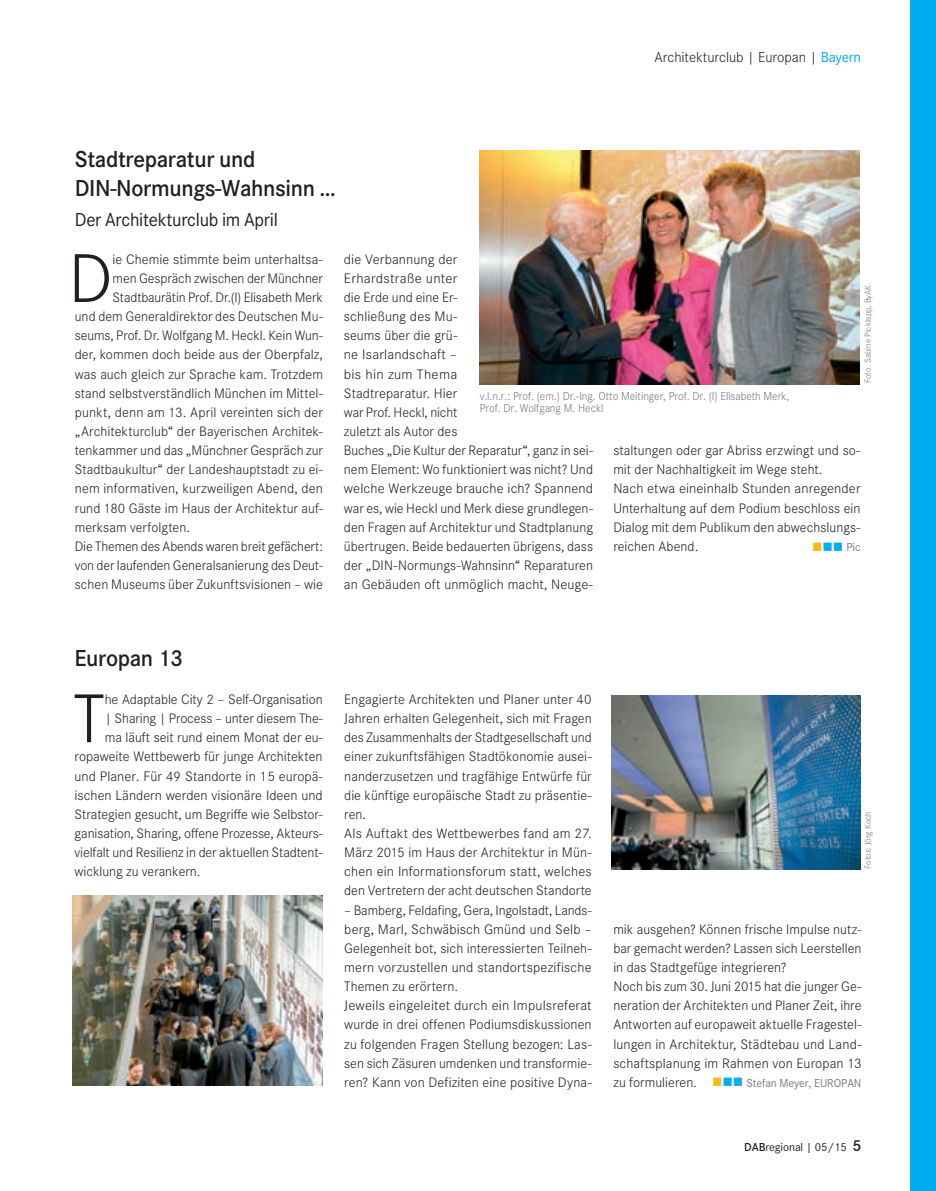
<style>
.page{position:relative;width:936px;height:1191px;background:#fff}
.page>*{position:absolute;margin:0;border:0;box-sizing:border-box;transform-origin:0 0}
.t1{font:300 71.55px "Corporate S";color:#231f20}
.t2{font:600 24px/28.8px "Corporate S";letter-spacing:-.015em;color:#231f20}
.t3{font:19.5px "Corporate S";letter-spacing:-.015em;color:#231f20}
.t4{font:300 15px "Corporate S";letter-spacing:-.005em;color:#231f20}
.t5{font:300 14.25px/19.2px "Corporate S";color:#231f20}
.t6{font:300 12px/12px "Corporate S";letter-spacing:-.005em;color:#76787b;scale:.96 1}
.t7{font:12px "Corporate S";letter-spacing:-.01em;color:#76787b}
.t8{font:12px "Corporate S";letter-spacing:-.01em;color:#231f20}
.t9{font:300 9px "Corporate S";letter-spacing:-.005em;color:#76787b}
.s1{font-weight:400;color:#00aeef}
.s2{color:#fcb914}
.s3{color:#00aeef}
.s4{font-weight:300;font-size:14.25px;color:#231f20}
.s5{font-weight:600}
.s6{font-weight:600;font-size:16.5px}
</style>
<div class="page">
<div style="left:910px;top:0;width:25px;height:1191px;background:#00aeef"></div>
<img style="left:611px;top:695px;width:249px;height:174px">
<img style="left:72px;top:895px;width:250px;height:190px">
<img style="left:479px;top:150px;width:380px;height:234px">
<p class="t4" style="left:654px;top:49px;width:208px">Architekturclub | Europan | <span class="s1">Bayern</span></p>
<h2 class="t2" style="left:75px;top:145px;width:263px">Stadtreparatur und<br>DIN-Normungs-Wahnsinn …</h2>
<h3 class="t3" style="left:75px;top:208px;width:204px">Der Architekturclub im April</h3>
<h1 class="t1" style="left:68px;top:238px;width:46px">D</h1>
<p class="t5" style="left:113px;top:249px;width:212px">ie Chemie stimmte beim unterhaltsa-</p>
<p class="t5" style="left:113px;top:269px;width:212px">men Gespräch zwischen der Münchner</p>
<p class="t5" style="left:113px;top:288px;width:212px">Stadtbaurätin Prof. Dr.(I) Elisabeth Merk</p>
<p class="t5" style="left:75px;top:307px;width:250px">und dem Generaldirektor des Deutschen Mu-</p>
<p class="t5" style="left:75px;top:326px;width:250px">seums, Prof. Dr. Wolfgang M. Heckl. Kein Wun-</p>
<p class="t5" style="left:75px;top:345px;width:250px">der, kommen doch beide aus der Oberpfalz,</p>
<p class="t5" style="left:75px;top:364px;width:250px">was auch gleich zur Sprache kam. Trotzdem</p>
<p class="t5" style="left:75px;top:383px;width:250px">stand selbstverständlich München im Mittel-</p>
<p class="t5" style="left:75px;top:403px;width:249px">punkt, denn am 13. April vereinten sich der</p>
<p class="t5" style="left:75px;top:422px;width:250px">„Architekturclub“ der Bayerischen Architek-</p>
<p class="t5" style="left:75px;top:441px;width:250px">tenkammer und das „Münchner Gespräch zur</p>
<p class="t5" style="left:75px;top:460px;width:250px">Stadtbaukultur“ der Landeshauptstadt zu ei-</p>
<p class="t5" style="left:75px;top:479px;width:250px">nem informativen, kurzweiligen Abend, den</p>
<p class="t5" style="left:75px;top:498px;width:250px">rund 180 Gäste im Haus der Architektur auf-</p>
<p class="t5" style="left:75px;top:517px;width:117px">merksam verfolgten.</p>
<p class="t5" style="left:75px;top:536px;width:250px">Die Themen des Abends waren breit gefächert:</p>
<p class="t5" style="left:75px;top:556px;width:250px">von der laufenden Generalsanierung des Deut-</p>
<p class="t5" style="left:75px;top:575px;width:250px">schen Museums über Zukunftsvisionen – wie</p>
<p class="t5" style="left:344px;top:249px;width:115px;text-align:justify">die Verbannung der Erhardstraße unter die Erde und eine Er&shy;schließung des Mu&shy;seums über die grü&shy;ne Isarlandschaft – bis hin zum Thema Stadtreparatur. Hier war Prof. Heckl, nicht zuletzt als Autor des</p>
<p class="t6" style="left:479px;top:390px;width:324px">v.l.n.r.: Prof. (em.) Dr.-Ing. Otto Meitinger, Prof. Dr. (I) Elisabeth Merk,<br>Prof. Dr. Wolfgang M. Heckl</p>
<p class="t9" style="left:862px;top:383px;width:100px;rotate:-90deg">Foto. Sabine Picklapp, ByAK</p>
<p class="t5" style="left:344px;top:441px;width:251px;text-align:justify">Buches „Die Kultur der Reparatur“, ganz in sei&shy;nem Element: Wo funktioniert was nicht? Und welche Werkzeuge brauche ich? Spannend war es, wie Heckl und Merk diese grundlegen&shy;den Fragen auf Architektur und Stadtplanung übertrugen. Beide bedauerten übrigens, dass der „DIN-Normungs-Wahnsinn“ Reparaturen an Gebäuden oft unmöglich macht, Neuge-</p>
<p class="t5" style="left:613px;top:441px;width:249px">staltungen oder gar Abriss erzwingt und so&shy;mit der Nachhaltigkeit im Wege steht.<br>Nach etwa eineinhalb Stunden anregender Unterhaltung auf dem Podium beschloss ein Dialog mit dem Publikum den abwechslungs&shy;reichen Abend.</p>
<p class="t7" style="left:812px;top:540px;width:50px"><span class="s2">■</span><span class="s3">■■</span> Pic</p>
<h2 class="t2" style="left:74px;top:644px;width:110px">Europan 13</h2>
<h1 class="t1" style="left:73px;top:678px;width:34px">T</h1>
<p class="t5" style="left:105px;top:690px;width:219px">he Adaptable City 2 – Self-Organisation</p>
<p class="t5" style="left:105px;top:709px;width:219px">| Sharing | Process – unter diesem The-</p>
<p class="t5" style="left:105px;top:728px;width:219px">ma läuft seit rund einem Monat der eu-</p>
<p class="t5" style="left:75px;top:747px;width:249px">ropaweite Wettbewerb für junge Architekten</p>
<p class="t5" style="left:75px;top:766px;width:250px">und Planer. Für 49 Standorte in 15 europä-</p>
<p class="t5" style="left:75px;top:785px;width:249px">ischen Ländern werden visionäre Ideen und</p>
<p class="t5" style="left:75px;top:804px;width:250px">Strategien gesucht, um Begriffe wie Selbstor-</p>
<p class="t5" style="left:75px;top:823px;width:250px">ganisation, Sharing, offene Prozesse, Akteurs-</p>
<p class="t5" style="left:75px;top:843px;width:250px">vielfalt und Resilienz in der aktuellen Stadtent-</p>
<p class="t5" style="left:75px;top:862px;width:127px">wicklung zu verankern.</p>
<p class="t5" style="left:344px;top:690px;width:249px">Engagierte Architekten und Planer unter 40<br>Jahren erhalten Gelegenheit, sich mit Fragen des Zusammenhalts der Stadtgesellschaft und einer zukunftsfähigen Stadtökonomie ausei&shy;nanderzusetzen und tragfähige Entwürfe für die künftige europäische Stadt zu präsentie&shy;ren.<br>Als Auftakt des Wettbewerbes fand am 27.<br>März 2015 im Haus der Architektur in Mün&shy;chen ein Informationsforum statt, welches den Vertretern der acht deutschen Standorte</p>
<p class="t5" style="left:344px;top:900px;width:249px">– Bamberg, Feldafing, Gera, Ingolstadt, Lands&shy;berg, Marl, Schwäbisch Gmünd und Selb – Gelegenheit bot, sich interessierten Teilneh&shy;mern vorzustellen und standortspezifische Themen zu erörtern.<br>Jeweils eingeleitet durch ein Impulsreferat wurde in drei offenen Podiumsdiskussionen zu folgenden Fragen Stellung bezogen: Las&shy;sen sich Zäsuren umdenken und transformie&shy;ren? Kann von Defiziten eine positive Dyna-</p>
<p class="t9" style="left:862px;top:869px;width:59px;rotate:-90deg">Fotos: Jörg Koch</p>
<p class="t5" style="left:613px;top:919px;width:250px">mik ausgehen? Können frische Impulse nutz&shy;bar gemacht werden? Lassen sich Leerstellen in das Stadtgefüge integrieren?<br>Noch bis zum 30. Juni 2015 hat die junger Ge&shy;neration der Architekten und Planer Zeit, ihre Antworten auf europaweit aktuelle Fragestel&shy;lungen in Architektur, Städtebau und Land&shy;schaftsplanung im Rahmen von Europan 13</p>
<p class="t7" style="left:613px;top:1076px;width:250px"><span class="s4">zu formulieren.</span> <span class="s2">■</span><span class="s3">■■</span> Stefan Meyer, EUROPAN</p>
<p class="t8" style="left:744px;top:1140px;width:119px"><span class="s5">DAB</span>regional | 05/15 <span class="s6">5</span></p>
</div>
